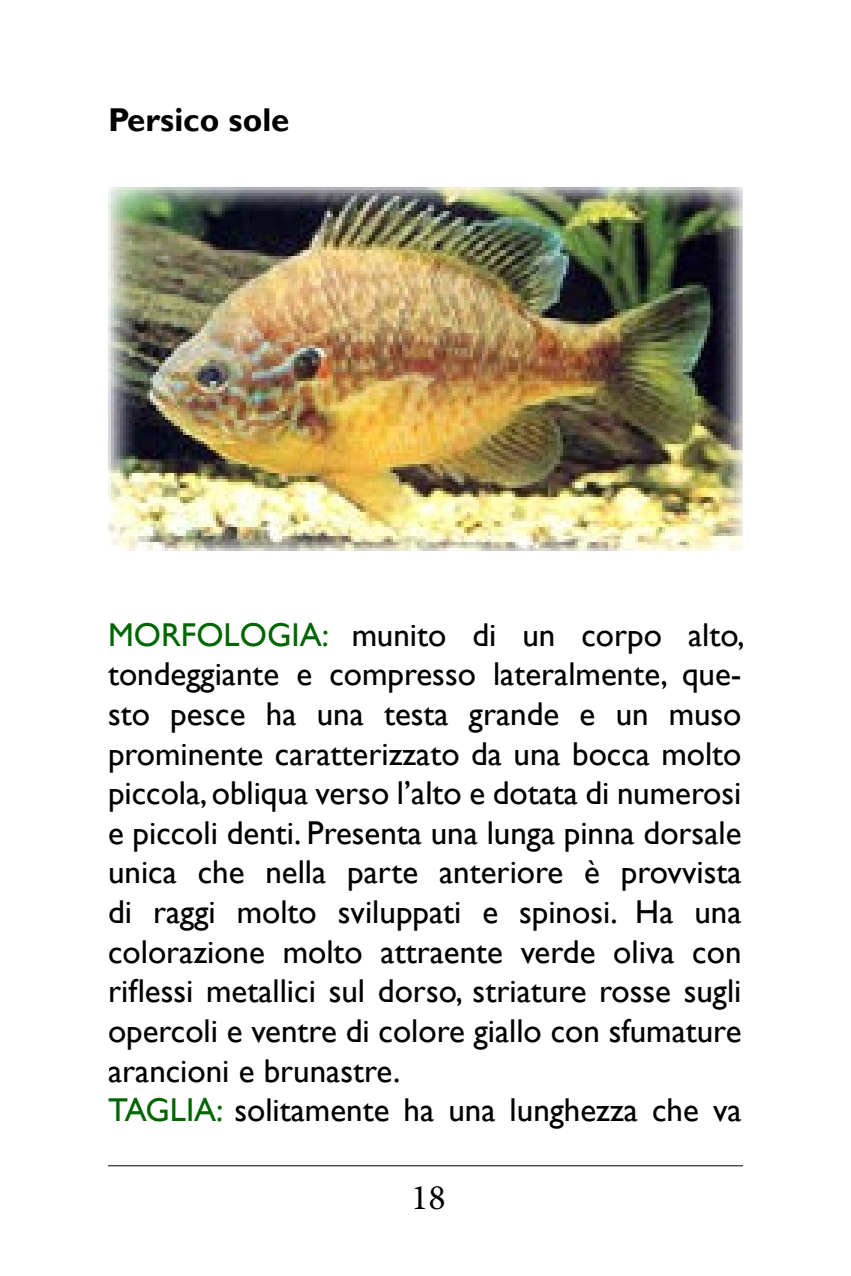
<style>
.page{position:relative;width:851px;height:1276px;background:#fff}
.page>*{position:absolute;margin:0;border:0;box-sizing:border-box;transform-origin:0 0}
.t1{font:36px "Minion Pro";color:#000}
.t2{font:33px/39.6px "Gill Sans";color:#000}
.t3{font:700 33px "Gill Sans";color:#000}
.s1{color:#060}
</style>
<div class="page">
<img style="left:108px;top:187px;width:634px;height:364px">
<hr style="left:108px;top:1165px;width:634px;height:1px;background:#000">
<p class="t3" style="left:108px;top:100px;width:183px">Persico sole</p>
<p class="t2" style="left:108px;top:615px;width:638px"><span class="s1">MORFOLOGIA:</span> munito di un corpo alto, tondeggiante e compresso lateralmente, que&shy;sto pesce ha una testa grande e un muso prominente caratterizzato da una bocca molto piccola, obliqua verso l’alto e dotata di numerosi e piccoli denti. Presenta una lunga pinna dorsale unica che nella parte anteriore è provvista di raggi molto sviluppati e spinosi. Ha una colorazione molto attraente verde oliva con riflessi metallici sul dorso, striature rosse sugli opercoli e ventre di colore giallo con sfumature arancioni e brunastre.<br><span class="s1">TAGLIA:</span> solitamente ha una lunghezza che va</p>
<p class="t1" style="left:411px;top:1173px;width:36px">18</p>
</div>
